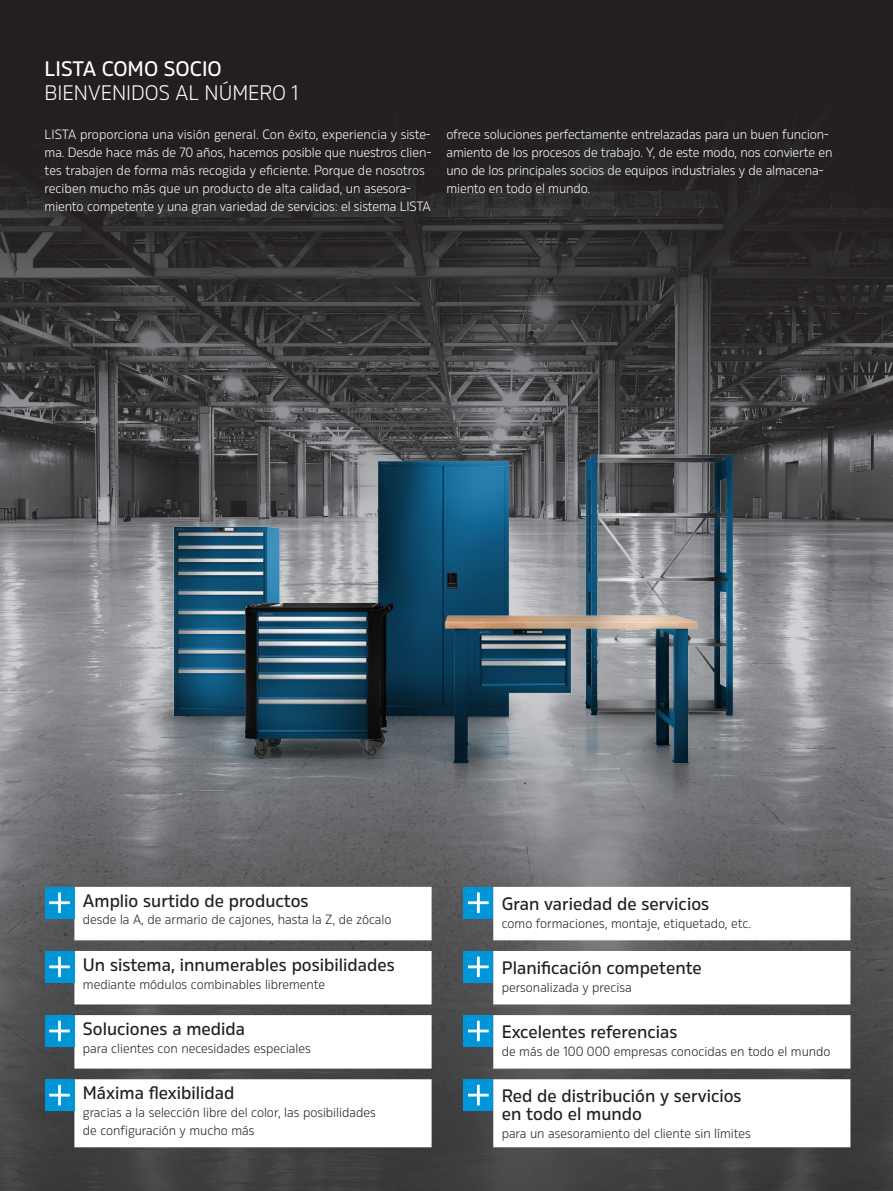
<style>
.page{position:relative;width:893px;height:1191px;background:#fff}
.page>*{position:absolute;margin:0;border:0;box-sizing:border-box;transform-origin:0 0}
.t1{font:300 21px "Rleud";color:#fff}
.t2{font:500 21px "Rleud";color:#fff}
.t3{font:500 18px/18px "Rleud";color:#231f20}
.t4{font:300 13.5px/18px "Rleud";letter-spacing:-.01em;color:#fff}
.t5{font:300 13.35px/17.9px "Rleud";color:#231f20}
</style>
<div class="page">
<img style="left:0;top:0;width:893px;height:1191px">
<img style="left:0;top:833px;width:893px;height:101px">
<img style="left:0;top:301px;width:893px;height:532px">
<svg style="left:74px;top:887px;width:358px;height:260px"></svg>
<div style="left:45px;top:887px;width:29px;height:31px;background:#0095d9"></div>
<svg style="left:49px;top:892px;width:21px;height:21px"></svg>
<div style="left:45px;top:951px;width:29px;height:32px;background:#0095d9"></div>
<svg style="left:49px;top:956px;width:21px;height:21px"></svg>
<div style="left:45px;top:1015px;width:29px;height:32px;background:#0095d9"></div>
<svg style="left:49px;top:1020px;width:21px;height:21px"></svg>
<div style="left:45px;top:1079px;width:29px;height:32px;background:#0095d9"></div>
<svg style="left:49px;top:1084px;width:21px;height:21px"></svg>
<svg style="left:493px;top:887px;width:357px;height:260px"></svg>
<div style="left:463px;top:887px;width:30px;height:31px;background:#0095d9"></div>
<svg style="left:468px;top:892px;width:21px;height:21px"></svg>
<div style="left:463px;top:951px;width:30px;height:32px;background:#0095d9"></div>
<svg style="left:468px;top:956px;width:21px;height:21px"></svg>
<div style="left:463px;top:1015px;width:30px;height:32px;background:#0095d9"></div>
<svg style="left:468px;top:1020px;width:21px;height:21px"></svg>
<div style="left:463px;top:1079px;width:30px;height:32px;background:#0095d9"></div>
<svg style="left:468px;top:1084px;width:21px;height:21px"></svg>
<h1 class="t2" style="left:45px;top:55px;width:179px">LISTA COMO SOCIO</h1>
<h1 class="t1" style="left:45px;top:79px;width:255px">BIENVENIDOS AL NÚMERO 1</h1>
<p class="t4" style="left:45px;top:125px;width:388px">LISTA proporciona una visión general. Con éxito, experiencia y siste&shy;ma. Desde hace más de 70 años, hacemos posible que nuestros clien&shy;tes trabajen de forma más recogida y eficiente. Porque de nosotros reciben mucho más que un producto de alta calidad, un asesora&shy;miento competente y una gran variedad de servicios: el sistema LISTA</p>
<p class="t4" style="left:446px;top:125px;width:387px">ofrece soluciones perfectamente entrelazadas para un buen funcion&shy;amiento de los procesos de trabajo. Y, de este modo, nos convierte en uno de los principales socios de equipos industriales y de almacena&shy;miento en todo el mundo.</p>
<h2 class="t3" style="left:83px;top:890px;width:227px">Amplio surtido de productos</h2>
<p class="t5" style="left:83px;top:910px;width:310px">desde la A, de armario de cajones, hasta la Z, de zócalo</p>
<h2 class="t3" style="left:83px;top:954px;width:313px">Un sistema, innumerables posibilidades</h2>
<p class="t5" style="left:83px;top:974px;width:244px">mediante módulos combinables libremente</p>
<h2 class="t3" style="left:83px;top:1019px;width:164px">Soluciones a medida</h2>
<p class="t5" style="left:83px;top:1038px;width:230px">para clientes con necesidades especiales</p>
<h2 class="t3" style="left:83px;top:1083px;width:153px">Máxima flexibilidad</h2>
<p class="t5" style="left:83px;top:1102px;width:294px">gracias a la selección libre del color, las posibilidades de configuración y mucho más</p>
<h2 class="t3" style="left:502px;top:894px;width:209px">Gran variedad de servicios</h2>
<p class="t5" style="left:502px;top:913px;width:251px">como formaciones, montaje, etiquetado, etc.</p>
<h2 class="t3" style="left:502px;top:958px;width:202px">Planificación competente</h2>
<p class="t5" style="left:502px;top:977px;width:131px">personalizada y precisa</p>
<h2 class="t3" style="left:502px;top:1022px;width:177px">Excelentes referencias</h2>
<p class="t5" style="left:502px;top:1042px;width:330px">de más de 100 000 empresas conocidas en todo el mundo</p>
<h2 class="t3" style="left:502px;top:1086px;width:241px">Red de distribución y servicios en todo el mundo</h2>
<p class="t5" style="left:502px;top:1124px;width:251px">para un asesoramiento del cliente sin límites</p>
</div>
